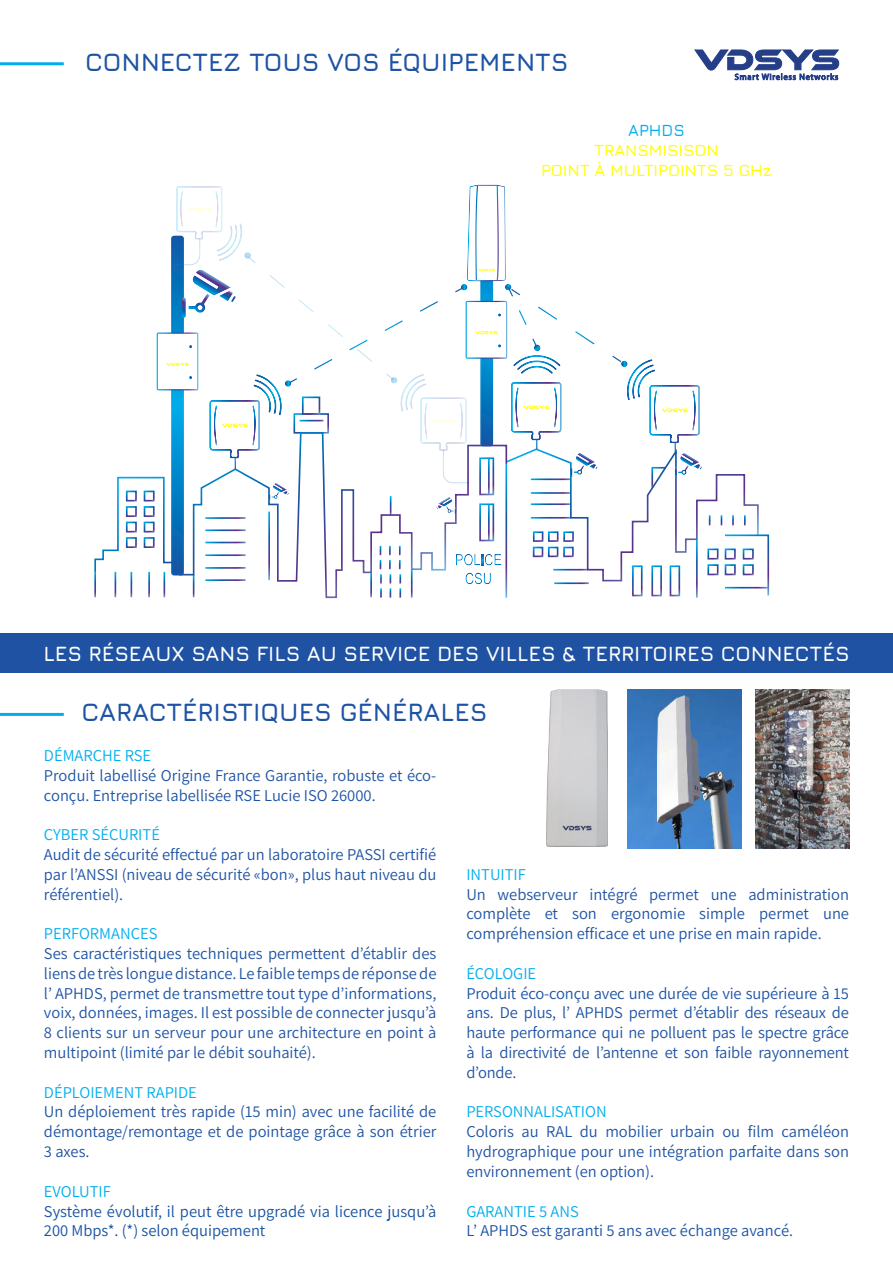
<style>
.page{position:relative;width:893px;height:1263px;background:#fff}
.page>*{position:absolute;margin:0;border:0;box-sizing:border-box;transform-origin:0 0}
.t1{font:700 25.5px "Jura";color:#1e53a4}
.t2{font:700 21px "Jura";color:#fff}
.t3{font:600 16.65px/20px "Jura";color:#ff0;text-align:center}
.t4{font:600 16.65px "Jura";color:#00aeef}
.t5{font:16.5px/19.8px "Assistant";color:#1e53a4;text-align:justify}
.t6{font:16.5px "Assistant";color:#00aeef}
.t7{font:16.5px/19.8px "Assistant";color:#1752a1}
</style>
<div class="page">
<hr style="left:0;top:62px;width:64px;height:3px;background:#00aeef">
<div style="left:0;top:634px;width:893px;height:39px;background:#2052a4"></div>
<img style="left:546px;top:689px;width:61px;height:158px">
<div style="left:157px;top:332px;width:41px;height:58px;border:1px solid #fff"></div>
<svg style="left:94px;top:476px;width:243px;height:123px"></svg>
<svg style="left:164px;top:185px;width:606px;height:413px"></svg>
<img style="left:628px;top:689px;width:113px;height:159px">
<img style="left:756px;top:689px;width:93px;height:159px">
<svg style="left:694px;top:49px;width:145px;height:31px"></svg>
<hr style="left:0;top:713px;width:64px;height:3px;background:#00aeef">
<h1 class="t1" style="left:85px;top:43px;width:485px">CONNECTEZ TOUS VOS ÉQUIPEMENTS</h1>
<p class="t4" style="left:628px;top:120px;width:58px">APHDS</p>
<p class="t3" style="left:541px;top:140px;width:232px">TRANSMISISON<br>POINT À MULTIPOINTS 5 GHz</p>
<p class="t2" style="left:43px;top:638px;width:808px">LES RÉSEAUX SANS FILS AU SERVICE DES VILLES &amp; TERRITOIRES CONNECTÉS</p>
<h1 class="t1" style="left:81px;top:692px;width:407px">CARACTÉRISTIQUES GÉNÉRALES</h1>
<p class="t6" style="left:44px;top:747px;width:109px">DÉMARCHE RSE</p>
<p class="t5" style="left:44px;top:766px;width:394px">Produit labellisé Origine France Garantie, robuste et éco&shy;conçu. Entreprise labellisée RSE Lucie ISO 26000.</p>
<p class="t6" style="left:44px;top:826px;width:118px">CYBER SÉCURITÉ</p>
<p class="t5" style="left:44px;top:844px;width:394px">Audit de sécurité effectué par un laboratoire PASSI certifié par l’ANSSI (niveau de sécurité «bon», plus haut niveau du référentiel).</p>
<p class="t6" style="left:44px;top:925px;width:115px">PERFORMANCES</p>
<p class="t5" style="left:44px;top:944px;width:394px">Ses caractéristiques techniques permettent d’établir des liens de très longue distance. Le faible temps de réponse de l’ APHDS, permet de transmettre tout type d’informations, voix, données, images. Il est possible de connecter jusqu’à 8 clients sur un serveur pour une architecture en point à multipoint (limité par le débit souhaité).</p>
<p class="t6" style="left:44px;top:1083px;width:155px">DÉPLOIEMENT RAPIDE</p>
<p class="t5" style="left:44px;top:1102px;width:394px">Un déploiement très rapide (15 min) avec une facilité de démontage/remontage et de pointage grâce à son étrier 3 axes.</p>
<p class="t6" style="left:44px;top:1182px;width:69px">EVOLUTIF</p>
<p class="t7" style="left:44px;top:1201px;width:394px">Système évolutif, il peut être upgradé via licence jusqu’à<br>200 Mbps*. (*) selon équipement</p>
<p class="t6" style="left:466px;top:866px;width:61px">INTUITIF</p>
<p class="t5" style="left:466px;top:884px;width:384px">Un webserveur intégré permet une administration complète et son ergonomie simple permet une compréhension efficace et une prise en main rapide.</p>
<p class="t6" style="left:466px;top:965px;width:71px">ÉCOLOGIE</p>
<p class="t5" style="left:466px;top:983px;width:384px">Produit éco-conçu avec une durée de vie supérieure à 15 ans. De plus, l’ APHDS permet d’établir des réseaux de haute performance qui ne polluent pas le spectre grâce à la directivité de l’antenne et son faible rayonnement d’onde.</p>
<p class="t6" style="left:466px;top:1103px;width:142px">PERSONNALISATION</p>
<p class="t5" style="left:466px;top:1121px;width:384px">Coloris au RAL du mobilier urbain ou film caméléon hydrographique pour une intégration parfaite dans son environnement (en option).</p>
<p class="t6" style="left:466px;top:1202px;width:114px">GARANTIE 5 ANS</p>
<p class="t5" style="left:466px;top:1221px;width:328px">L’ APHDS est garanti 5 ans avec échange avancé.</p>
</div>
